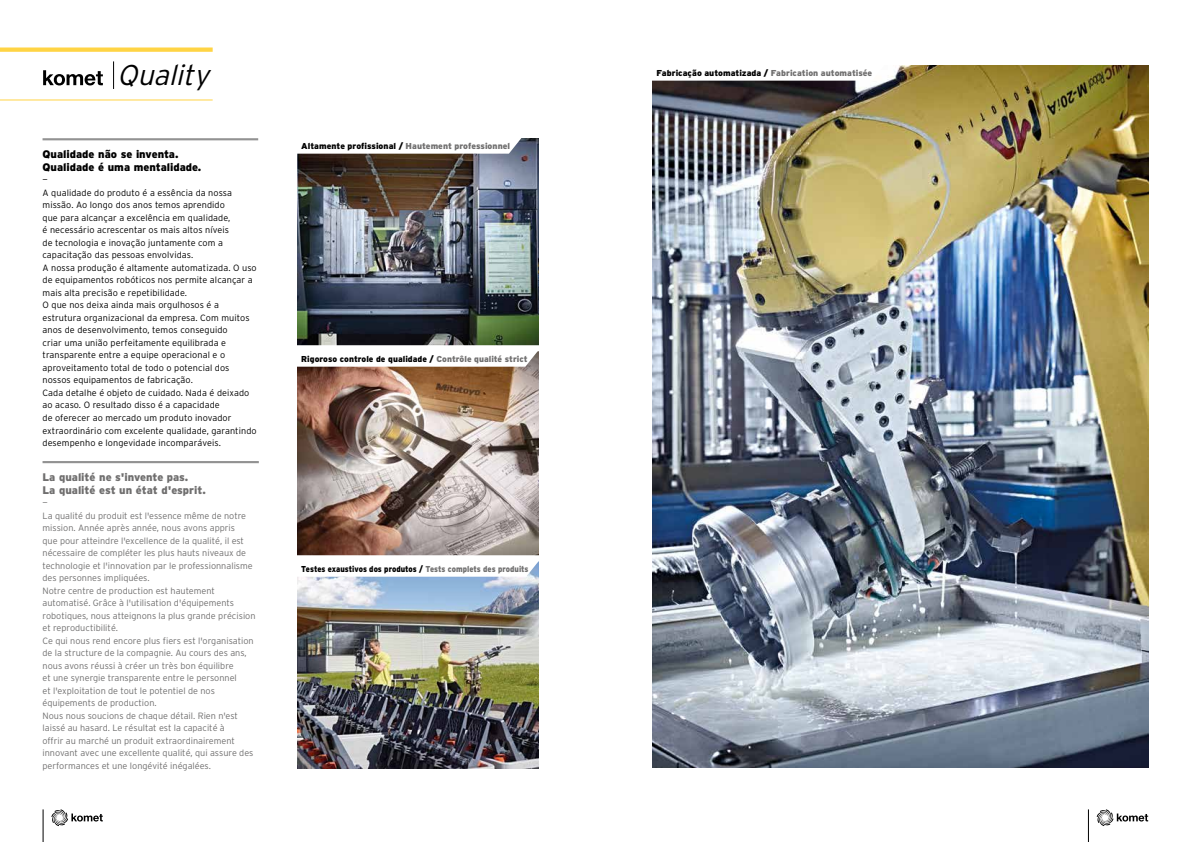
<style>
.page{position:relative;width:1191px;height:842px;background:#fff}
.page>*{position:absolute;margin:0;border:0;box-sizing:border-box;transform-origin:0 0}
.t1{font:italic 300 28.6px "Interstate";color:#000}
.t2{font:900 11px/13px "Interstate";color:#706f6f}
.t3{font:900 11px/13px "Interstate";color:#000}
.t4{font:300 9.1px/12.5px "Interstate";color:#706f6f}
.t5{font:300 9.1px/12.5px "Interstate";letter-spacing:.01em;color:#000}
.t6{font:900 8.6px "Interstate";color:#000}
.t7{font:900 8.6px "Interstate";color:#000;scale:.88 1}
.s1{color:#706f6f}
</style>
<div class="page">
<hr style="left:1088px;top:809px;width:1px;height:33px;background:#000">
<svg style="left:1096px;top:809px;width:52px;height:17px"></svg>
<hr style="left:43px;top:809px;width:1px;height:33px;background:#000">
<svg style="left:51px;top:809px;width:52px;height:17px"></svg>
<div style="left:0;top:47px;width:213px;height:5px;background:#ffd444"></div>
<svg style="left:113px;top:61px;width:1px;height:28px"></svg>
<svg style="left:43px;top:70px;width:60px;height:15px"></svg>
<hr style="left:0;top:99px;width:213px;height:1px;background:#ffd444">
<hr style="left:43px;top:461px;width:216px;height:2px;background:#929292">
<hr style="left:43px;top:138px;width:215px;height:2px;background:#929292">
<img style="left:297px;top:138px;width:242px;height:630px">
<div style="left:290px;top:345px;width:258px;height:6px;background:#fff"></div>
<div style="left:290px;top:555px;width:258px;height:6px;background:#fff"></div>
<svg style="left:297px;top:351px;width:241px;height:16px"></svg>
<svg style="left:297px;top:138px;width:225px;height:16px"></svg>
<svg style="left:297px;top:561px;width:242px;height:16px"></svg>
<img style="left:652px;top:65px;width:496px;height:703px">
<svg style="left:652px;top:65px;width:233px;height:16px"></svg>
<h1 class="t1" style="left:117px;top:59px;width:101px">Quality</h1>
<p class="t3" style="left:43px;top:147px;width:160px">Qualidade não se inventa.<br>Qualidade é uma mentalidade.</p>
<p class="t5" style="left:43px;top:174px;width:216px">—<br>A qualidade do produto é a essência da nossa missão. Ao longo dos anos temos aprendido<br>que para alcançar a excelência em qualidade,<br>é necessário acrescentar os mais altos níveis<br>de tecnologia e inovação juntamente com a capacitação das pessoas envolvidas.<br>A nossa produção é altamente automatizada. O uso de equipamentos robóticos nos permite alcançar a mais alta precisão e repetibilidade.<br>O que nos deixa ainda mais orgulhosos é a estrutura organizacional da empresa. Com muitos anos de desenvolvimento, temos conseguido<br>criar uma união perfeitamente equilibrada e transparente entre a equipe operacional e o aproveitamento total de todo o potencial dos nossos equipamentos de fabricação.<br>Cada detalhe é objeto de cuidado. Nada é deixado ao acaso. O resultado disso é a capacidade<br>de oferecer ao mercado um produto inovador extraordinário com excelente qualidade, garantindo desempenho e longevidade incomparáveis.</p>
<p class="t2" style="left:43px;top:470px;width:165px">La qualité ne s'invente pas.<br>La qualité est un état d'esprit.</p>
<p class="t4" style="left:43px;top:497px;width:215px">—<br>La qualité du produit est l'essence même de notre mission. Année après année, nous avons appris<br>que pour atteindre l'excellence de la qualité, il est nécessaire de compléter les plus hauts niveaux de technologie et l'innovation par le professionnalisme des personnes impliquées.<br>Notre centre de production est hautement automatisé. Grâce à l'utilisation d'équipements robotiques, nous atteignons la plus grande précision et reproductibilité.<br>Ce qui nous rend encore plus fiers est l'organisation de la structure de la compagnie. Au cours des ans, nous avons réussi à créer un très bon équilibre<br>et une synergie transparente entre le personnel<br>et l'exploitation de tout le potentiel de nos équipements de production.<br>Nous nous soucions de chaque détail. Rien n'est laissé au hasard. Le résultat est la capacité à<br>offrir au marché un produit extraordinairement innovant avec une excellente qualité, qui assure des performances et une longévité inégalées.</p>
<p class="t6" style="left:301px;top:141px;width:210px">Altamente profissional / <span class="s1">Hautement professionnel</span></p>
<p class="t6" style="left:301px;top:354px;width:228px">Rigoroso controle de qualidade / <span class="s1">Contrôle qualité strict</span></p>
<p class="t7" style="left:301px;top:564px;width:260px">Testes exaustivos dos produtos / <span class="s1">Tests complets des produits</span></p>
<p class="t6" style="left:656px;top:68px;width:217px">Fabricação automatizada / <span class="s1">Fabrication automatisée</span></p>
</div>
